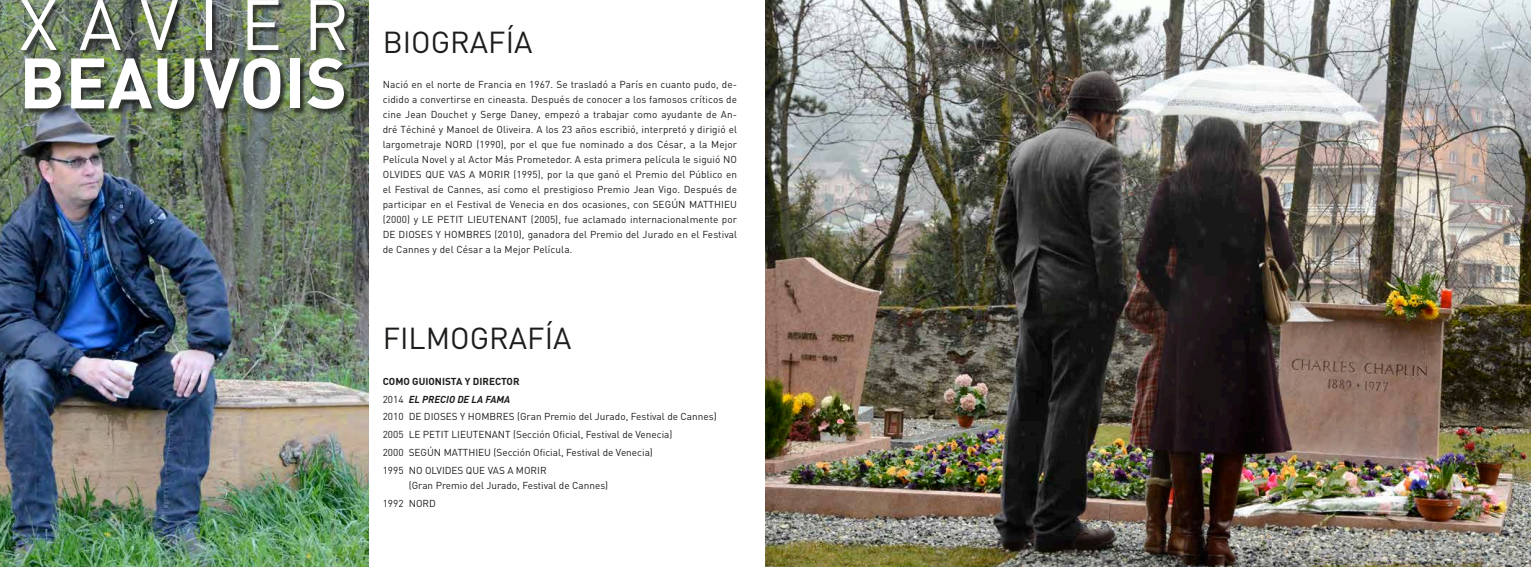
<style>
.page{position:relative;width:1531px;height:567px;background:#fff}
.page>*{position:absolute;margin:0;border:0;box-sizing:border-box;transform-origin:0 0}
.t1{font:700 70.1px "DIN";color:#fff}
.t2{font:70.1px "DIN";color:#fff}
.t3{font:30px "DIN";color:#1d1d1b}
.t4{font:10px/15px "DIN";letter-spacing:.01em;color:#1d1d1b}
.t5{font:italic 700 10px/17.8px "DIN";color:#1d1d1b}
.t6{font:700 10px "DIN";color:#1d1d1b}
.s1{font-style:normal}
.s2{font-weight:400;font-style:normal}
</style>
<div class="page">
<img style="left:765px;top:0;width:766px;height:567px">
<img style="left:0;top:0;width:369px;height:567px">
<div style="left:21px;top:1px;width:331px;height:115px;background:#1d1d1b;opacity:.75"></div>
<h1 class="t2" style="left:19px;top:-19px;width:228px">XAVIER</h1>
<h1 class="t1" style="left:19px;top:37px;width:41px">BEAUVOIS</h1>
<h2 class="t3" style="left:383px;top:23px;width:150px">BI OGRAFÍA</h2>
<p class="t4" style="left:383px;top:77px;width:356px">Nació en el norte de Francia en 1967. Se trasladó a París en cuanto pudo, de&shy;cidido a convertirse en cineasta. Después de conocer a los famosos críticos de cine Jean Douchet y Serge Daney, empezó a trabajar como ayudante de An&shy;dré Téchiné y Manoel de Oliveira. A los 23 años escribió, interpretó y dirigió el largometraje Nord (1990), por el que fue nominado a dos César, a la Mejor Película Novel y al Actor Más Prometedor. A esta primera película le siguió No olvides que vas a morir (1995), por la que ganó el Premio del Público en el Festival de Cannes, así como el prestigioso Premio Jean Vigo. Después de participar en el Festival de Venecia en dos ocasiones, con Según Matthieu (2000) y Le petit lieutenant (2005), fue aclamado internacionalmente por De dioses y hombres (2010), ganadora del Premio del Jurado en el Festival de Cannes y del César a la Mejor Película.</p>
<h2 class="t3" style="left:383px;top:320px;width:190px">FILM OGRAFÍA</h2>
<p class="t6" style="left:383px;top:375px;width:8px">COMO</p>
<p class="t6" style="left:412px;top:375px;width:13px">GUIONISTA</p>
<p class="t5" style="left:383px;top:372px;width:129px;text-indent:82px"><span class="s1">YDIRECTOR<br></span><span class="s2">2014</span> EL PRECIO DE LA FAMA<br><span class="s2">2010 DE</span></p>
<p class="t4" style="left:424px;top:409px;width:23px">DI OSES</p>
<p class="t4" style="left:460px;top:409px;width:29px">Y HOMBRES</p>
<p class="t4" style="left:517px;top:409px;width:201px">(Gran Premio del Jurado, Festival de Cannes)</p>
<p class="t4" style="left:383px;top:427px;width:28px">2005 LE</p>
<p class="t4" style="left:423px;top:427px;width:6px">PETIT</p>
<p class="t4" style="left:451px;top:427px;width:7px">LIEUTE</p>
<p class="t4" style="left:484px;top:427px;width:190px">NANT (Sección Oficial, Festival de Venecia)</p>
<p class="t4" style="left:383px;top:445px;width:68px">2000 SEGÚ N MATTHIEU</p>
<p class="t4" style="left:493px;top:445px;width:161px">(Sección Oficial, Festival de Venecia)</p>
<p class="t4" style="left:383px;top:463px;width:66px">1995 NO OLVIDES</p>
<p class="t4" style="left:409px;top:463px;width:201px;text-indent:57px">QUE VAS A MORIR<br>(Gran Premio del Jurado, Festival de Cannes)</p>
<p class="t4" style="left:383px;top:495px;width:47px">1992 NORD</p>
</div>
